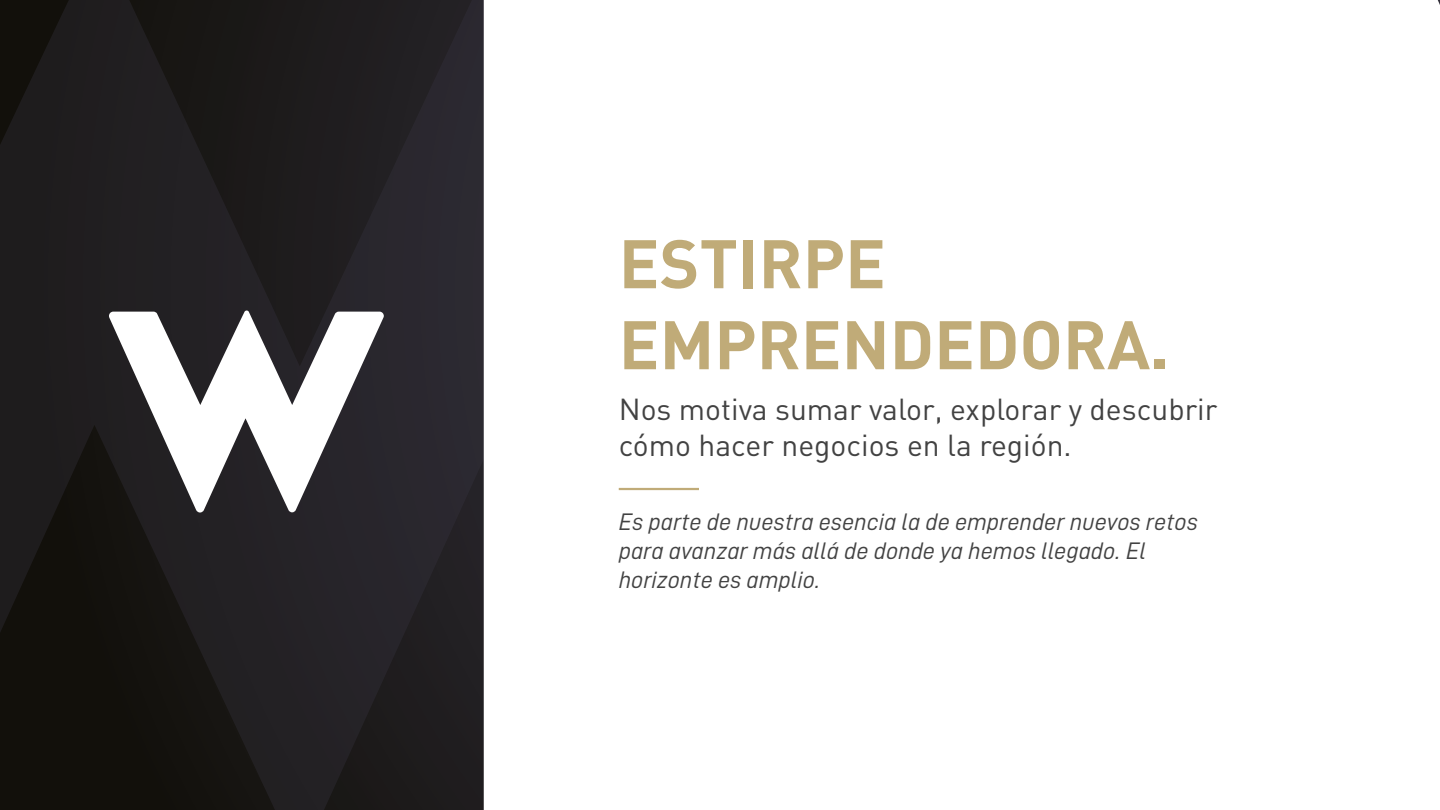
<style>
.page{position:relative;width:1440px;height:810px;background:#fff}
.page>*{position:absolute;margin:0;border:0;box-sizing:border-box;transform-origin:0 0}
.t1{font:700 67.5px/81px "DIN";color:#c0ab78}
.t2{font:30px/36px "DIN";color:#424242}
.t3{font:24px/28.8px "D DIN Italic";color:#424242}
</style>
<div class="page">
<svg style="left:0;top:0;width:484px;height:810px;background:#1f1d1e"></svg>
<svg style="left:109px;top:310px;width:275px;height:203px"></svg>
<hr style="left:619px;top:488px;width:80px;height:2px;background:#c0ab78">
<h1 class="t1" style="left:619px;top:220px;width:552px">ESTIRPE<br>EMPRENDEDORA.</h1>
<p class="t2" style="left:619px;top:391px;width:600px">Nos motiva sumar valor, explorar y descubrir cómo hacer negocios en la región.</p>
<p class="t3" style="left:619px;top:507px;width:581px">Es parte de nuestra esencia la de emprender nuevos retos para avanzar más allá de donde ya hemos llegado. El horizonte es amplio.</p>
</div>
